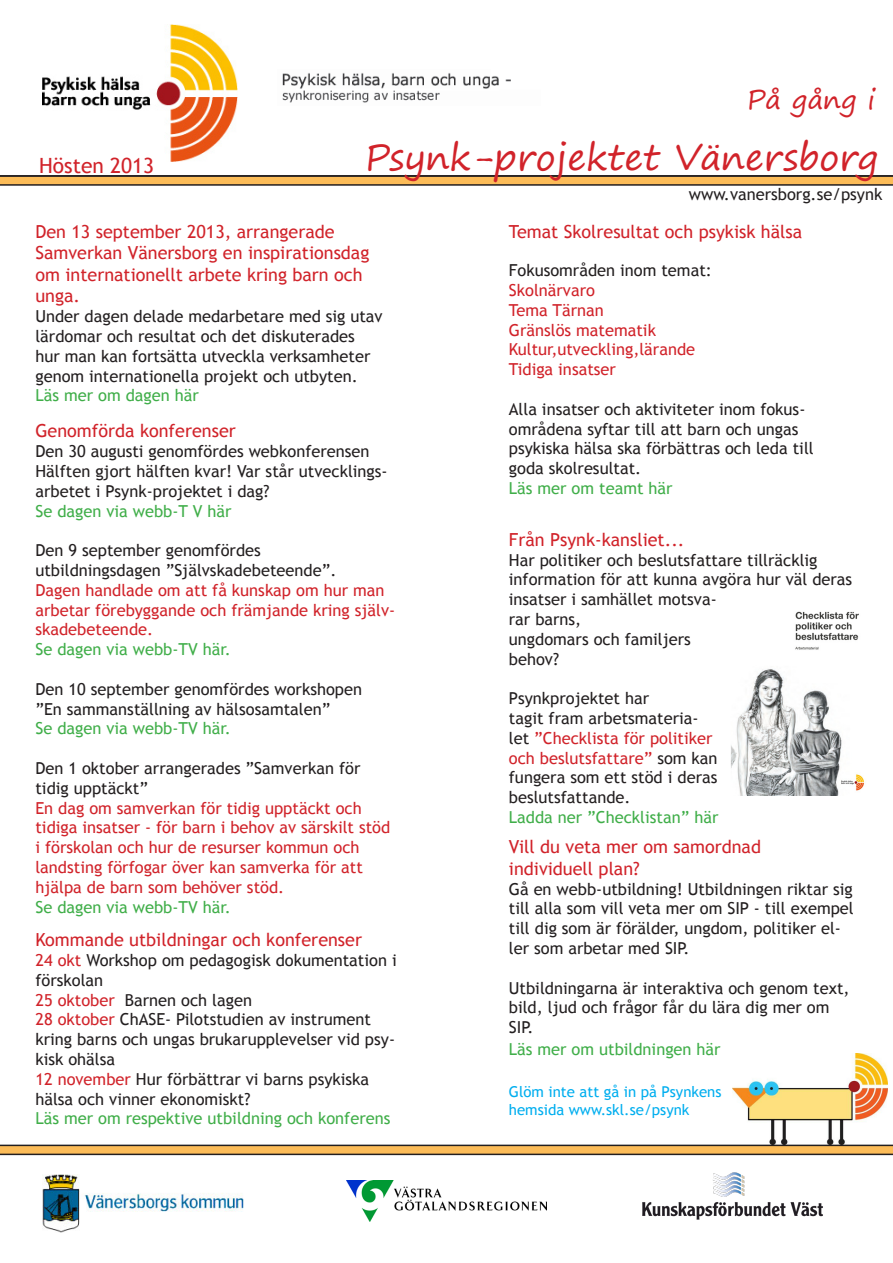
<style>
.page{position:relative;width:893px;height:1263px;background:#fff}
.page>*{position:absolute;margin:0;border:0;box-sizing:border-box;transform-origin:0 0}
.t1{font:36px "Segoe Print";color:#d1232a}
.t2{font:27px "Segoe Print";color:#d1232a}
.t3{font:21px "Trebuchet MS";color:#d1232a}
.t4{font:18px/21.6px "Trebuchet MS";color:#d1232a}
.t5{font:16.5px/19.8px "Trebuchet MS";color:#231f20}
.t6{font:16.5px/19.8px "Trebuchet MS";color:#d1232a}
.t7{font:16.5px "Trebuchet MS";color:#40ae49}
.t8{font:15px "Trebuchet MS";color:#00aeef}
.s1{color:#40ae49}
.s2{color:#d1232a}
</style>
<div class="page">
<img style="left:43px;top:1174px;width:200px;height:59px">
<img style="left:346px;top:1180px;width:201px;height:41px">
<img style="left:642px;top:1172px;width:181px;height:48px">
<img style="left:733px;top:1053px;width:154px;height:91px">
<img style="left:282px;top:73px;width:229px;height:30px">
<img style="left:43px;top:24px;width:194px;height:137px">
<svg style="left:0;top:175px;width:893px;height:11px;background:#b98d4b"></svg>
<svg style="left:0;top:1144px;width:893px;height:11px;background:#c39652"></svg>
<img style="left:732px;top:611px;width:132px;height:184px">
<p class="t3" style="left:39px;top:153px;width:117px">Hösten 2013</p>
<p class="t2" style="left:747px;top:76px;width:130px">På gång i</p>
<p class="t1" style="left:365px;top:125px;width:515px">Psynk-projektet Vänersborg</p>
<p class="t5" style="left:689px;top:185px;width:195px">www.vanersborg.se/psynk</p>
<p class="t4" style="left:35px;top:221px;width:301px">Den 13 september 2013, arrangerade</p>
<p class="t4" style="left:509px;top:221px;width:295px">Temat Skolresultat och psykisk hälsa</p>
<p class="t4" style="left:35px;top:242px;width:336px">Samverkan Vänersborg en inspirationsdag om internationellt arbete kring barn och unga.</p>
<p class="t5" style="left:35px;top:307px;width:349px">Under dagen delade medarbetare med sig utav lärdomar och resultat och det diskuterades hur man kan fortsätta utveckla verksamheter genom internationella projekt och utbyten.</p>
<p class="t7" style="left:35px;top:386px;width:165px">Läs mer om dagen här</p>
<p class="t5" style="left:509px;top:261px;width:205px">Fokusområden inom temat:</p>
<p class="t6" style="left:509px;top:280px;width:96px">Skolnärvaro<br>Tema Tärnan</p>
<p class="t6" style="left:509px;top:320px;width:188px">Gränslös matematik<br>Kultur,utveckling,lärande</p>
<p class="t6" style="left:509px;top:360px;width:109px">Tidiga insatser</p>
<p class="t5" style="left:509px;top:399px;width:306px">Alla insatser och aktiviteter inom fokus&shy;områdena syftar till att barn och ungas psykiska hälsa ska förbättras och leda till goda skolresultat.<br><span class="s1">Läs mer om teamt här</span></p>
<p class="t4" style="left:35px;top:420px;width:202px">Genomförda konferenser</p>
<p class="t5" style="left:35px;top:442px;width:336px">Den 30 augusti genomfördes webkonferensen</p>
<p class="t5" style="left:35px;top:461px;width:354px">Hälften gjort hälften kvar! Var står utvecklings&shy;arbetet i Psynk-projektet i dag?</p>
<p class="t7" style="left:35px;top:501px;width:198px">Se dagen via webb-T V här</p>
<p class="t5" style="left:35px;top:541px;width:302px">Den 9 september genomfördes utbildningsdagen ”Självskadebeteende”.</p>
<p class="t6" style="left:35px;top:580px;width:361px">Dagen handlade om att få kunskap om hur man arbetar förebyggande och främjande kring själv&shy;skadebeteende.</p>
<p class="t7" style="left:35px;top:639px;width:197px">Se dagen via webb-TV här.</p>
<p class="t5" style="left:35px;top:679px;width:328px">Den 10 september genomfördes workshopen ”En sammanställning av hälsosamtalen”<br><span class="s1">Se dagen via webb-TV här.</span></p>
<p class="t5" style="left:35px;top:758px;width:326px">Den 1 oktober arrangerades ”Samverkan för tidig upptäckt”</p>
<p class="t6" style="left:35px;top:798px;width:356px">En dag om samverkan för tidig upptäckt och tidiga insatser - för barn i behov av särskilt stöd i förskolan och hur de resurser kommun och landsting förfogar över kan samverka för att hjälpa de barn som behöver stöd.<br><span class="s1">Se dagen via webb-TV här.</span></p>
<p class="t4" style="left:509px;top:529px;width:177px">Från Psynk-kansliet...</p>
<p class="t5" style="left:509px;top:550px;width:345px">Har politiker och beslutsfattare tillräcklig information för att kunna avgöra hur väl deras insatser i samhället motsva-<br>rar barns,<br>ungdomars och familjers<br>behov?</p>
<p class="t5" style="left:509px;top:689px;width:211px">Psynkprojektet har<br>tagit fram arbetsmateria&shy;let <span class="s2">”Checklista för politiker och beslutsfattare”</span> som kan fungera som ett stöd i deras beslutsfattande.<br><span class="s1">Ladda ner ”Checklistan” här</span></p>
<p class="t4" style="left:509px;top:836px;width:254px">Vill du veta mer om samordnad individuell plan?</p>
<p class="t5" style="left:509px;top:879px;width:346px">Gå en webb-utbildning! Utbildningen riktar sig till alla som vill veta mer om SIP - till exempel till dig som är förälder, ungdom, politiker el&shy;ler som arbetar med SIP.</p>
<p class="t5" style="left:509px;top:978px;width:342px">Utbildningarna är interaktiva och genom text, bild, ljud och frågor får du lära dig mer om<br>SIP.</p>
<p class="t7" style="left:509px;top:1039px;width:213px">Läs mer om utbildningen här</p>
<p class="t4" style="left:35px;top:929px;width:328px">Kommande utbildningar och konferenser</p>
<p class="t5" style="left:35px;top:950px;width:363px"><span class="s2">24 okt</span> Workshop om pedagogisk dokumentation i förskolan</p>
<p class="t5" style="left:35px;top:990px;width:361px"><span class="s2">25 oktober</span> Barnen och lagen<br><span class="s2">28 oktober</span> ChASE- Pilotstudien av instrument kring barns och ungas brukarupplevelser vid psy&shy;kisk ohälsa</p>
<p class="t5" style="left:35px;top:1069px;width:335px"><span class="s2">12 november</span> Hur förbättrar vi barns psykiska hälsa och vinner ekonomiskt?</p>
<p class="t7" style="left:35px;top:1109px;width:356px">Läs mer om respektive utbildning och konferens</p>
<p class="t8" style="left:509px;top:1082px;width:214px">Glöm inte att gå in på Psynkens</p>
<p class="t8" style="left:509px;top:1100px;width:182px">hemsida www.skl.se/psynk</p>
</div>
